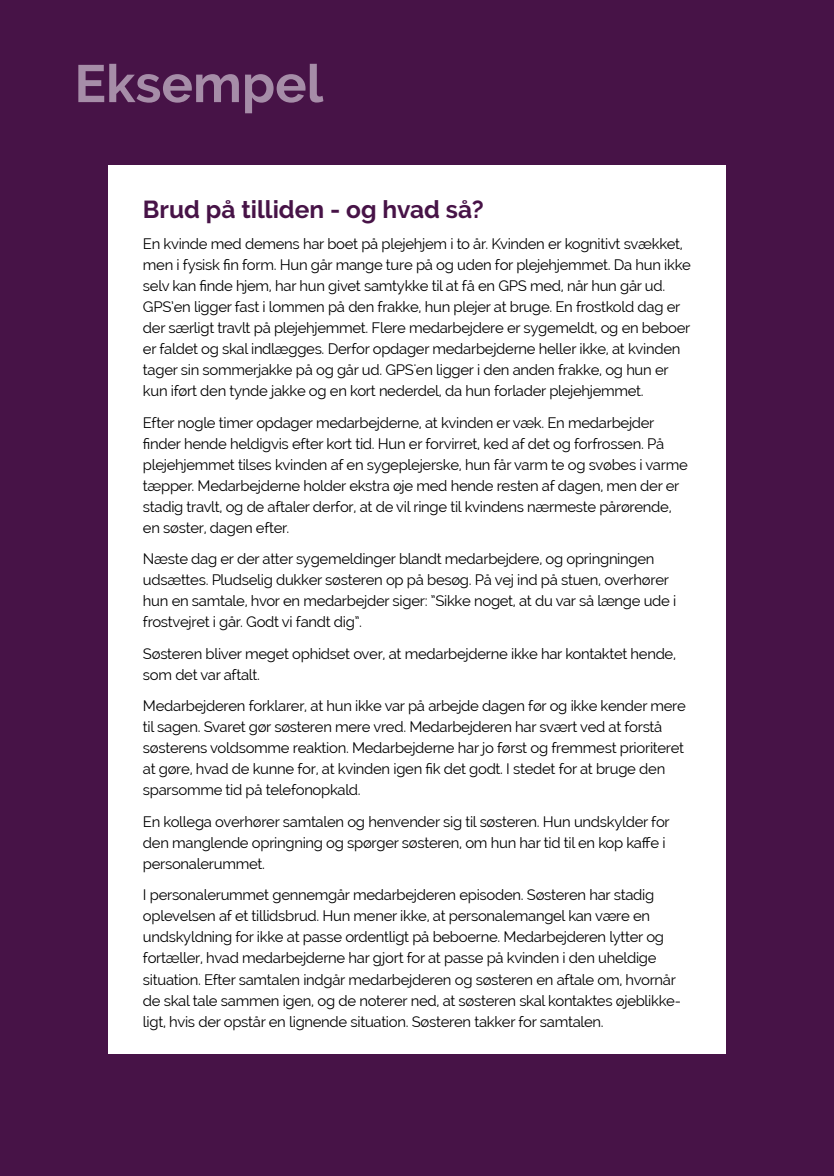
<style>
.page{position:relative;width:834px;height:1176px;background:#fff}
.page>*{position:absolute;margin:0;border:0;box-sizing:border-box;transform-origin:0 0}
.t1{font:700 52.5px "Raleway";color:#a68da8}
.t2{font:700 24.5px "Raleway";color:#471347}
.t3{font:14.88px/21px "Raleway";letter-spacing:-.02em;color:#000}
</style>
<div class="page">
<div style="left:0;top:0;width:833px;height:1176px;background:#471347"></div>
<div style="left:108px;top:165px;width:617px;height:888px;background:#fff"></div>
<h1 class="t1" style="left:74px;top:54px;width:250px">Eksempel</h1>
<h2 class="t2" style="left:143px;top:195px;width:342px">Brud på tilliden - og hvad så?</h2>
<p class="t3" style="left:143px;top:233px;width:549px">En kvinde med demens har boet på plejehjem i to år. Kvinden er kognitivt svækket, men i fysisk fin form. Hun går mange ture på og uden for plejehjemmet. Da hun ikke selv kan finde hjem, har hun givet samtykke til at få en GPS med, når hun går ud.<br>GPS’en ligger fast i lommen på den frakke, hun plejer at bruge. En frostkold dag er der særligt travlt på plejehjemmet. Flere medarbejdere er sygemeldt, og en beboer er faldet og skal indlægges. Derfor opdager medarbejderne heller ikke, at kvinden tager sin sommerjakke på og går ud. GPS'en ligger i den anden frakke, og hun er kun iført den tynde jakke og en kort nederdel, da hun forlader plejehjemmet.</p>
<p class="t3" style="left:143px;top:412px;width:546px">Efter nogle timer opdager medarbejderne, at kvinden er væk. En medarbejder finder hende heldigvis efter kort tid. Hun er forvirret, ked af det og forfrossen. På plejehjemmet tilses kvinden af en sygeplejerske, hun får varm te og svøbes i varme tæpper. Medarbejderne holder ekstra øje med hende resten af dagen, men der er stadig travlt, og de aftaler derfor, at de vil ringe til kvindens nærmeste pårørende, en søster, dagen efter.</p>
<p class="t3" style="left:143px;top:548px;width:535px">Næste dag er der atter sygemeldinger blandt medarbejdere, og opringningen udsættes. Pludselig dukker søsteren op på besøg. På vej ind på stuen, overhører hun en samtale, hvor en medarbejder siger: ”Sikke noget, at du var så længe ude i frostvejret i går. Godt vi fandt dig”.</p>
<p class="t3" style="left:143px;top:643px;width:534px">Søsteren bliver meget ophidset over, at medarbejderne ikke har kontaktet hende, som det var aftalt.</p>
<p class="t3" style="left:143px;top:695px;width:544px">Medarbejderen forklarer, at hun ikke var på arbejde dagen før og ikke kender mere til sagen. Svaret gør søsteren mere vred. Medarbejderen har svært ved at forstå søsterens voldsomme reaktion. Medarbejderne har jo først og fremmest prioriteret at gøre, hvad de kunne for, at kvinden igen fik det godt. I stedet for at bruge den sparsomme tid på telefonopkald.</p>
<p class="t3" style="left:143px;top:811px;width:528px">En kollega overhører samtalen og henvender sig til søsteren. Hun undskylder for den manglende opringning og spørger søsteren, om hun har tid til en kop kaffe i personalerummet.</p>
<p class="t3" style="left:143px;top:884px;width:539px">I personalerummet gennemgår medarbejderen episoden. Søsteren har stadig oplevelsen af et tillidsbrud. Hun mener ikke, at personalemangel kan være en undskyldning for ikke at passe ordentligt på beboerne. Medarbejderen lytter og fortæller, hvad medarbejderne har gjort for at passe på kvinden i den uheldige situation. Efter samtalen indgår medarbejderen og søsteren en aftale om, hvornår de skal tale sammen igen, og de noterer ned, at søsteren skal kontaktes øjeblikke&shy;ligt, hvis der opstår en lignende situation. Søsteren takker for samtalen.</p>
</div>
